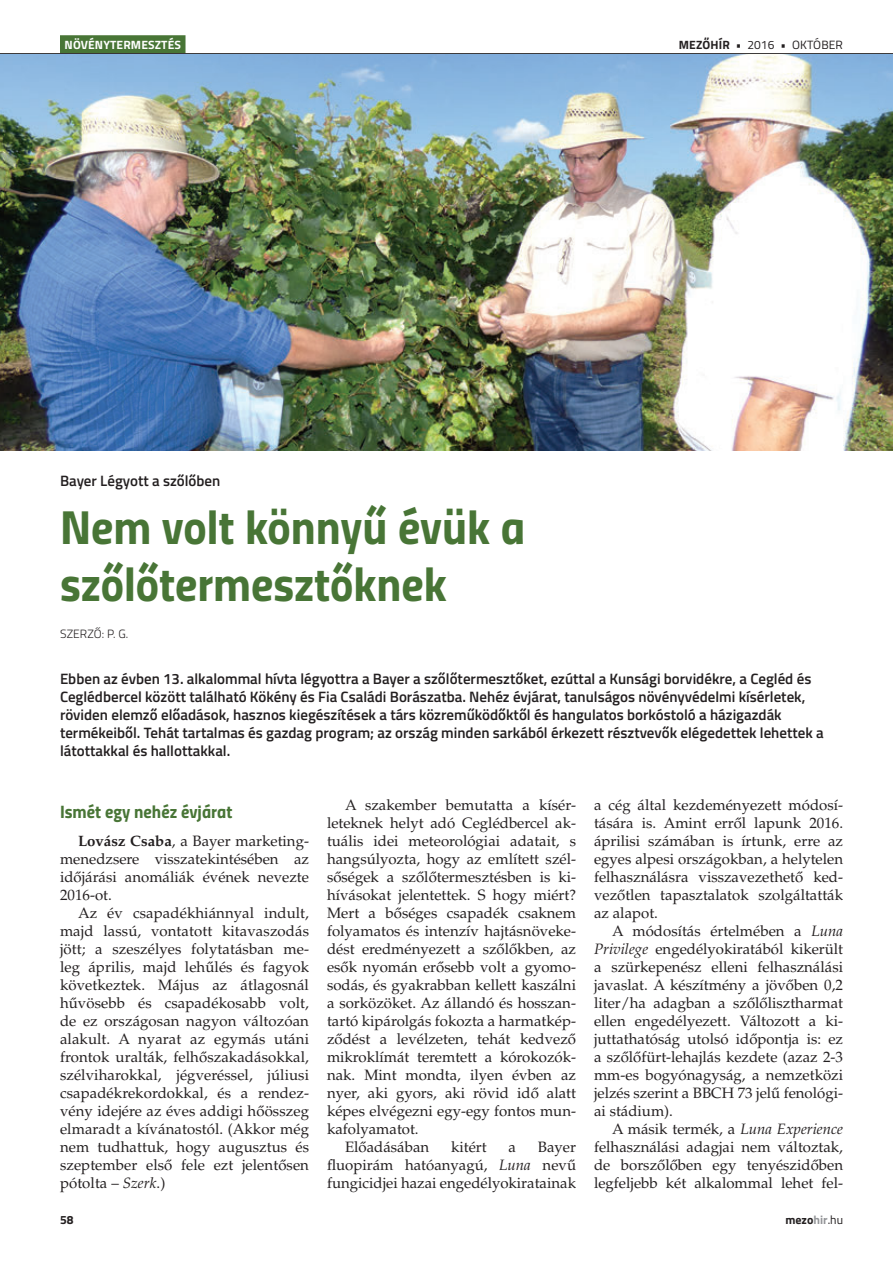
<style>
.page{position:relative;width:893px;height:1263px;background:#fff}
.page>*{position:absolute;margin:0;border:0;box-sizing:border-box;transform-origin:0 0}
.t1{font:48px/57.6px "Titillium Bold Upright";color:#487536}
.t2{font:18px "Titillium Bold Upright";color:#487536}
.t3{font:15px/18px "Palatino LT Std";color:#231f20;text-align:justify}
.t4{font:600 15px/18px "Titillium";color:#231f20}
.t5{font:12px "Titillium";letter-spacing:.01em;color:#231f20}
.t6{font:700 12px "Titillium";letter-spacing:.01em;color:#fff}
.t7{font:700 12px "Titillium";color:#231f20}
.t8{font:300 12px "Titillium";color:#231f20}
.s1{font-weight:700}
.s2{font-style:italic}
.s3{color:#939598}
.s4{font-weight:400}
</style>
<div class="page">
<div style="left:60px;top:35px;width:126px;height:18px;background:#487536"></div>
<hr style="left:0;top:53px;width:893px;height:1px;background:#231f20">
<img style="left:0;top:54px;width:893px;height:396px">
<p class="t6" style="left:65px;top:35px;width:118px">NÖVÉNYTERMESZTÉS</p>
<p class="t5" style="left:679px;top:36px;width:166px"><span class="s1">MEZŐHÍR</span> • 2016 • OKTÓBER</p>
<p class="t4" style="left:60px;top:471px;width:162px">Bayer Légyott a szőlőben</p>
<h1 class="t1" style="left:60px;top:495px;width:467px">Nem volt könnyű évük a szőlőtermesztőknek</h1>
<p class="t8" style="left:60px;top:625px;width:70px">SZERZŐ: P. G.</p>
<p class="t4" style="left:60px;top:669px;width:765px">Ebben az évben 13. alkalommal hívta légyottra a Bayer a szőlőtermesztőket, ezúttal a Kunsági borvidékre, a Cegléd és Ceglédbercel között található Kökény és Fia Családi Borászatba. Nehéz évjárat, tanulságos növényvédelmi kísérletek, röviden elemző előadások, hasznos kiegészítések a társ közreműködőktől és hangulatos borkóstoló a házigazdák termékeiből. Tehát tartalmas és gazdag program; az ország minden sarkából érkezett résztvevők elégedettek lehettek a látottakkal és hallottakkal.</p>
<p class="t2" style="left:60px;top:798px;width:174px">Ismét egy nehéz évjárat</p>
<p class="t3" style="left:60px;top:832px;width:251px;text-indent:18px"><span class="s1">Lovász Csaba</span>, a Bayer marketing&shy;menedzsere visszatekintésében az időjárási anomáliák évének nevezte 2016-ot.</p>
<p class="t3" style="left:60px;top:904px;width:251px;text-indent:18px">Az év csapadékhiánnyal indult, majd lassú, vontatott kitavaszodás jött; a szeszélyes folytatásban me&shy;leg április, majd lehűlés és fagyok következtek. Május az átlagosnál hűvösebb és csapadékosabb volt, de ez országosan nagyon változóan alakult. A nyarat az egymás utáni frontok uralták, felhőszakadásokkal, szélviharokkal, jégveréssel, júliusi csapadékrekordokkal, és a rendez&shy;vény idejére az éves addigi hőösszeg elmaradt a kívánatostól. (Akkor még nem tudhattuk, hogy augusztus és szeptember első fele ezt jelentősen pótolta – <span class="s2">Szerk</span>.)</p>
<p class="t3" style="left:345px;top:796px;width:232px">A szakember bemutatta a kísér-</p>
<p class="t3" style="left:327px;top:814px;width:250px">leteknek helyt adó Ceglédbercel ak-</p>
<p class="t3" style="left:327px;top:832px;width:251px">tuális idei meteorológiai adatait, s</p>
<p class="t3" style="left:327px;top:850px;width:251px">hangsúlyozta, hogy az említett szél-</p>
<p class="t3" style="left:327px;top:868px;width:250px">sőségek a szőlőtermesztésben is ki-</p>
<p class="t3" style="left:327px;top:886px;width:251px">hívásokat jelentettek. S hogy miért?</p>
<p class="t3" style="left:327px;top:904px;width:250px">Mert a bőséges csapadék csaknem</p>
<p class="t3" style="left:327px;top:922px;width:250px">folyamatos és intenzív hajtásnöveke-</p>
<p class="t3" style="left:327px;top:940px;width:250px">dést eredményezett a szőlőkben, az</p>
<p class="t3" style="left:327px;top:958px;width:251px">esők nyomán erősebb volt a gyomo-</p>
<p class="t3" style="left:327px;top:976px;width:251px">sodás, és gyakrabban kellett kaszálni</p>
<p class="t3" style="left:327px;top:994px;width:251px">a sorközöket. Az állandó és hosszan-</p>
<p class="t3" style="left:327px;top:1012px;width:251px">tartó kipárolgás fokozta a harmatkép-</p>
<p class="t3" style="left:327px;top:1030px;width:250px">ződést a levélzeten, tehát kedvező</p>
<p class="t3" style="left:327px;top:1048px;width:251px">mikroklímát teremtett a kórokozók-</p>
<p class="t3" style="left:327px;top:1066px;width:250px">nak. Mint mondta, ilyen évben az</p>
<p class="t3" style="left:327px;top:1084px;width:251px">nyer, aki gyors, aki rövid idő alatt</p>
<p class="t3" style="left:327px;top:1102px;width:251px">képes elvégezni egy-egy fontos mun-</p>
<p class="t3" style="left:327px;top:1120px;width:93px">kafolyamatot.</p>
<p class="t3" style="left:345px;top:1138px;width:86px">Előadásában</p>
<p class="t3" style="left:451px;top:1138px;width:37px">kitért</p>
<p class="t3" style="left:509px;top:1138px;width:9px">a</p>
<p class="t3" style="left:327px;top:1138px;width:251px;text-align:right">Bayer<br>uopirám hatóanyagú, <span class="s2">Luna</span> nevű fungicidjei hazai engedélyokiratainak</p>
<p class="t3" style="left:594px;top:796px;width:251px">a cég által kezdeményezett módosí&shy;tására is. Amint erről lapunk 2016. áprilisi számában is írtunk, erre az egyes alpesi országokban, a helytelen felhasználásra visszavezethető ked&shy;vezőtlen tapasztalatok szolgáltatták az alapot.</p>
<p class="t3" style="left:594px;top:922px;width:251px;text-indent:18px">A módosítás értelmében a <span class="s2">Luna Privilege</span> engedélyokiratából kikerült a szürkepenész elleni felhasználási javaslat. A készítmény a jövőben 0,2 liter/ha adagban a szőlőlisztharmat ellen engedélyezett. Változott a ki&shy;juttathatóság utolsó időpontja is: ez a szőlőfürt-lehajlás kezdete (azaz 2-3 mm-es bogyónagyság, a nemzetközi jelzés szerint a BBCH 73 jelű fenológi&shy;ai stádium).</p>
<p class="t3" style="left:594px;top:1120px;width:251px;text-indent:18px">A másik termék, a <span class="s2">Luna Experience </span>felhasználási adagjai nem változtak, de borszőlőben egy tenyészidőben legfeljebb két alkalommal lehet fel-</p>
<p class="t7" style="left:60px;top:1211px;width:15px">58</p>
<p class="t7" style="left:785px;top:1211px;width:59px">mezo<span class="s3">hir</span><span class="s4">.hu</span></p>
</div>
